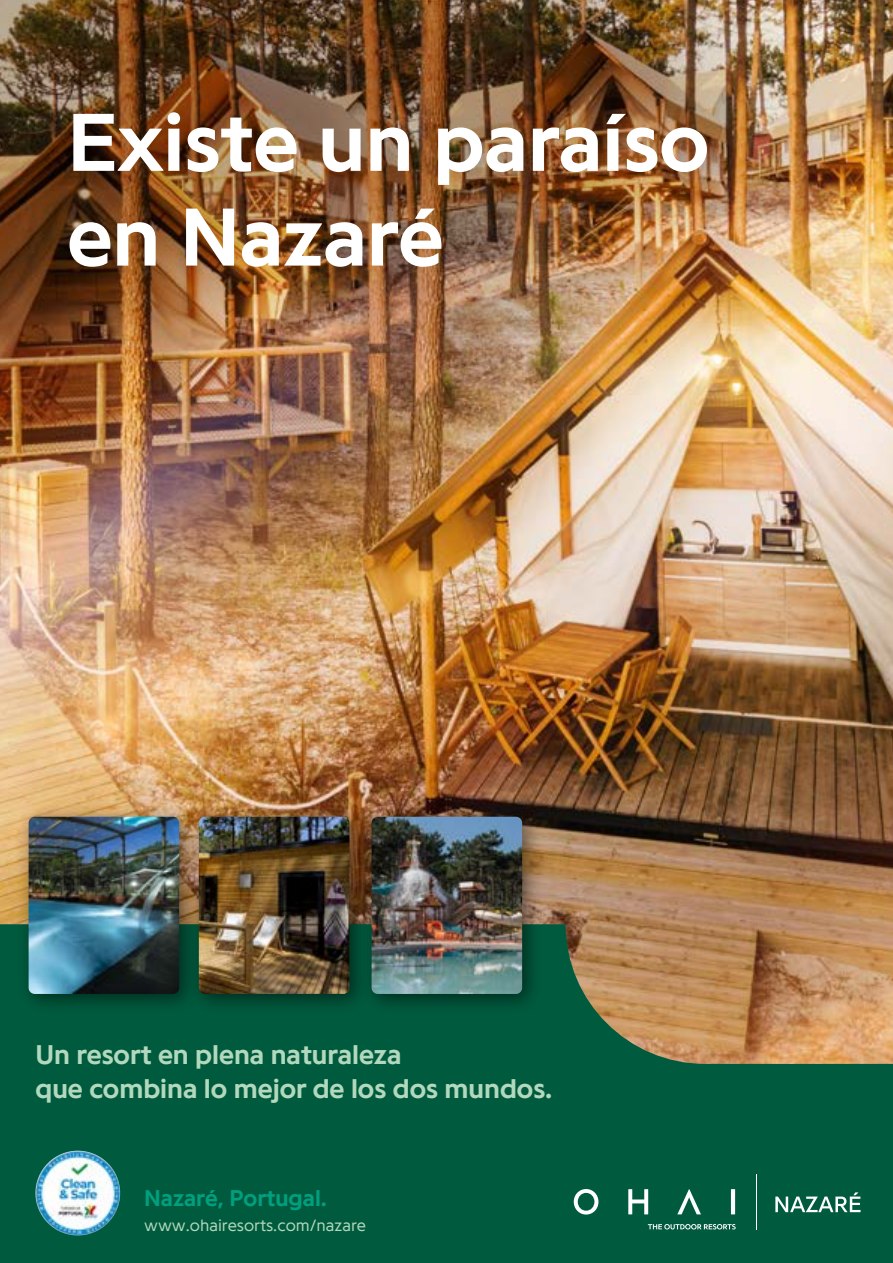
<style>
.page{position:relative;width:893px;height:1263px;background:#fff}
.page>*{position:absolute;margin:0;border:0;box-sizing:border-box;transform-origin:0 0}
.t1{font:700 85.05px/94.7px "Programme";color:#fff}
.t2{font:700 28.05px/33.8px "Programme";color:#b2d8bd}
.t3{font:700 23.7px "Programme";color:#009f7e}
.t4{font:300 16.95px "Programme";color:#b2d8bd}
</style>
<div class="page">
<img style="left:0;top:0;width:893px;height:924px">
<svg style="left:0;top:924px;width:893px;height:339px;background:#216343"></svg>
<svg style="left:648px;top:1224px;width:88px;height:5px"></svg>
<hr style="left:731px;top:1189px;width:4px;height:25px;background:#fff">
<svg style="left:574px;top:1189px;width:24px;height:25px"></svg>
<svg style="left:628px;top:1189px;width:20px;height:25px"></svg>
<svg style="left:677px;top:1189px;width:24px;height:25px"></svg>
<hr style="left:756px;top:1174px;width:1px;height:56px;background:#fff">
<svg style="left:775px;top:1192px;width:85px;height:20px"></svg>
<img style="left:35px;top:1151px;width:85px;height:84px;border-radius:42px">
<img style="left:207px;top:798px;width:146px;height:223px">
<img style="left:207px;top:817px;width:142px;height:177px">
<img style="left:353px;top:798px;width:197px;height:224px">
<img style="left:372px;top:817px;width:150px;height:177px">
<img style="left:10px;top:798px;width:197px;height:223px">
<img style="left:29px;top:817px;width:150px;height:177px">
<h1 class="t1" style="left:67px;top:96px;width:643px">Existe un paraíso en Nazaré</h1>
<p class="t2" style="left:35px;top:1038px;width:518px">Un resort en plena naturaleza<br>que combina lo mejor de los dos mundos.</p>
<p class="t3" style="left:144px;top:1186px;width:184px">Nazaré, Portugal.</p>
<p class="t4" style="left:144px;top:1216px;width:223px">www.ohairesorts.com/nazare</p>
</div>
